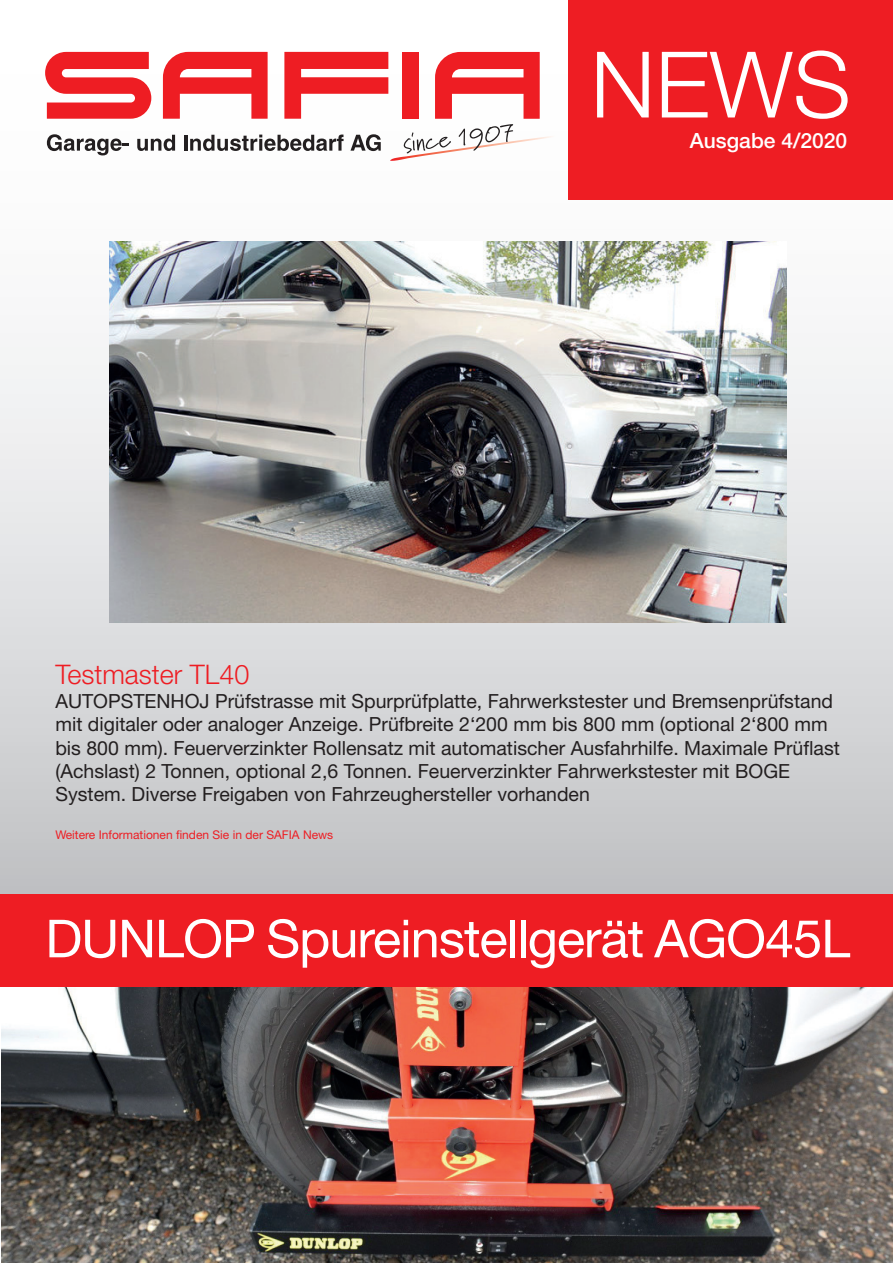
<style>
.page{position:relative;width:893px;height:1263px;background:#fff}
.page>*{position:absolute;margin:0;border:0;box-sizing:border-box;transform-origin:0 0}
.t1{font:300 91.95px "Helvetica Neue LT Std";color:#fff}
.t2{font:52.5px "Helvetica Neue LT Std";letter-spacing:-.02em;color:#fff}
.t3{font:300 27px "Helvetica Neue LT Std";color:#ee1d23}
.t4{font:500 21px "Helvetica Neue LT Std";color:#fff}
.t5{font:19.5px/23.4px "Helvetica Neue LT Std";color:#231f20}
.t6{font:12px "Helvetica Neue LT Std";color:#ee1d23}
</style>
<div class="page">
<img style="left:1px;top:986px;width:892px;height:277px">
<div style="left:0;top:0;width:893px;height:904px;background:linear-gradient(to bottom,#fff,#c7c8cb)"></div>
<svg style="left:45px;top:52px;width:510px;height:109px"></svg>
<div style="left:568px;top:0;width:325px;height:200px;background:#ee1d23"></div>
<div style="left:0;top:894px;width:893px;height:92px;background:#ee1d23"></div>
<img style="left:109px;top:241px;width:677px;height:382px">
<p class="t1" style="left:590px;top:29px;width:262px">NEWS</p>
<p class="t4" style="left:690px;top:128px;width:159px">Ausgabe 4/2020</p>
<p class="t3" style="left:55px;top:658px;width:196px">Testmaster TL40</p>
<p class="t5" style="left:55px;top:689px;width:786px">AUTOPSTENHOJ Prüfstrasse mit Spurprüfplatte, Fahrwerkstester und Bremsenprüfstand mit digitaler oder analoger Anzeige. Prüfbreite 2‘200 mm bis 800 mm (optional 2‘800 mm bis 800 mm). Feuerverzinkter Rollensatz mit automatischer Ausfahrhilfe. Maximale Prüflast (Achslast) 2 Tonnen, optional 2,6 Tonnen. Feuerverzinkter Fahrwerkstester mit BOGE System. Diverse Freigaben von Fahrzeughersteller vorhanden</p>
<p class="t6" style="left:55px;top:828px;width:279px">Weitere Informationen finden Sie in der SAFIA News</p>
<p class="t2" style="left:45px;top:907px;width:807px">DUNLOP Spureinstellgerät AGO45L</p>
</div>
